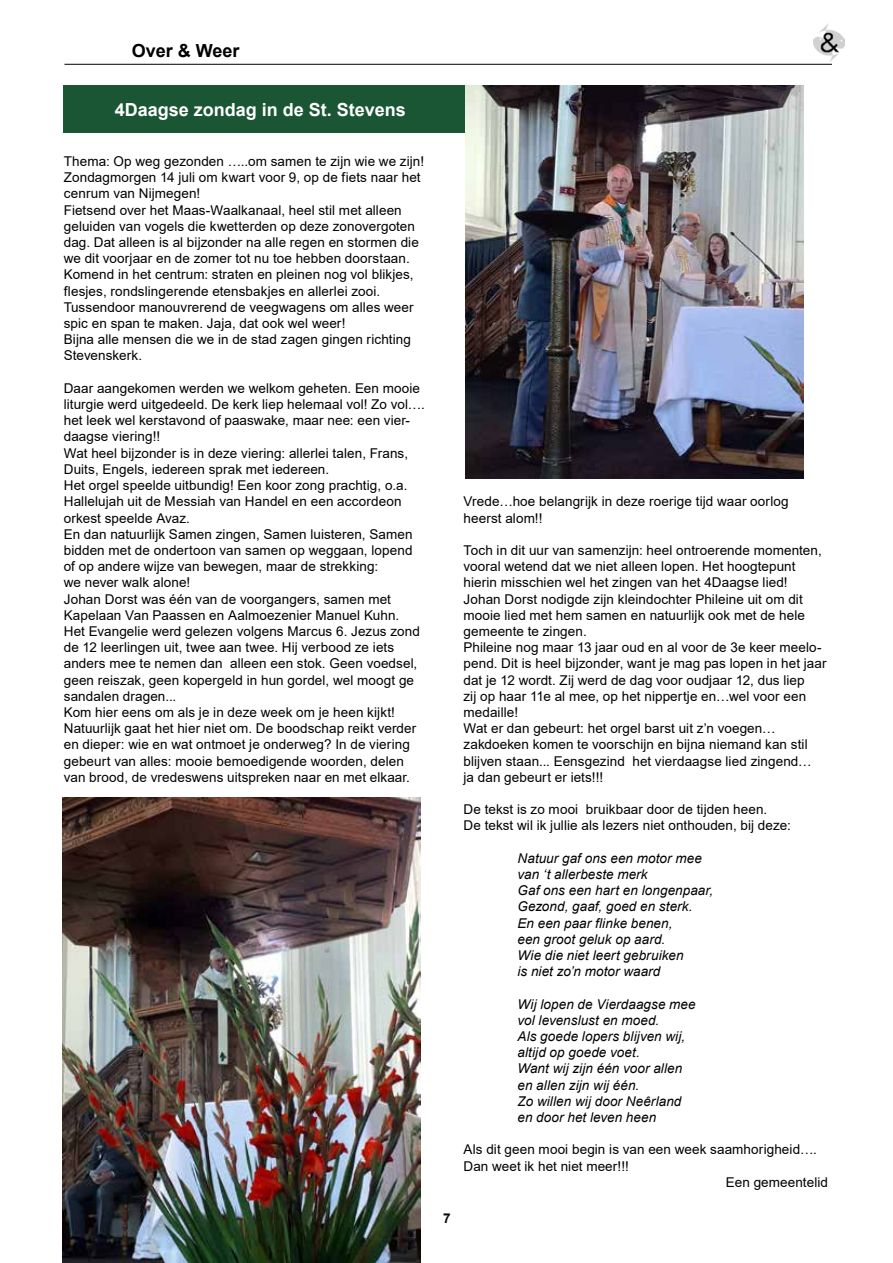
<style>
.page{position:relative;width:893px;height:1263px;background:#fff}
.page>*{position:absolute;margin:0;border:0;box-sizing:border-box;transform-origin:0 0}
.t1{font:700 18px "Arial";color:#fff}
.t2{font:700 18px "Arial";color:#000}
.t3{font:13.5px/16.2px "Arial";letter-spacing:.005em;color:#000}
.t4{font:italic 13.5px/16.2px "Arial";letter-spacing:.005em;color:#000}
.t5{font:700 13.5px "Arial";color:#000}
</style>
<div class="page">
<hr style="left:64px;top:64px;width:768px;height:1px;background:#000">
<img style="left:814px;top:24px;width:31px;height:38px">
<div style="left:64px;top:85px;width:410px;height:48px;background:#1a5633"></div>
<img style="left:466px;top:85px;width:337px;height:394px">
<img style="left:63px;top:798px;width:358px;height:465px">
<h1 class="t2" style="left:132px;top:38px;width:109px">Over &amp; Weer</h1>
<h1 class="t1" style="left:115px;top:97px;width:293px">4Daagse zondag in de St. Stevens</h1>
<p class="t3" style="left:64px;top:153px;width:362px">Thema: Op weg gezonden …..om samen te zijn wie we zijn!<br>Zondagmorgen 14 juli om kwart voor 9, op de fiets naar het cenrum van Nijmegen!<br>Fietsend over het Maas-Waalkanaal, heel stil met alleen geluiden van vogels die kwetterden op deze zonovergoten dag. Dat alleen is al bijzonder na alle regen en stormen die we dit voorjaar en de zomer tot nu toe hebben doorstaan.<br>Komend in het centrum: straten en pleinen nog vol blikjes, flesjes, rondslingerende etensbakjes en allerlei zooi.<br>Tussendoor manouvrerend de veegwagens om alles weer spic en span te maken. Jaja, dat ook wel weer!<br>Bijna alle mensen die we in de stad zagen gingen richting Stevenskerk.</p>
<p class="t3" style="left:64px;top:380px;width:363px">Daar aangekomen werden we welkom geheten. Een mooie liturgie werd uitgedeeld. De kerk liep helemaal vol! Zo vol…. het leek wel kerstavond of paaswake, maar nee: een vier&shy;daagse viering!!<br>Wat heel bijzonder is in deze viering: allerlei talen, Frans, Duits, Engels, iedereen sprak met iedereen.<br>Het orgel speelde uitbundig! Een koor zong prachtig, o.a.<br>Hallelujah uit de Messiah van Handel en een accordeon orkest speelde Avaz.<br>En dan natuurlijk Samen zingen, Samen luisteren, Samen bidden met de ondertoon van samen op weggaan, lopend of op andere wijze van bewegen, maar de strekking:<br>we never walk alone!<br>Johan Dorst was één van de voorgangers, samen met Kapelaan Van Paassen en Aalmoezenier Manuel Kuhn.<br>Het Evangelie werd gelezen volgens Marcus 6. Jezus zond de 12 leerlingen uit, twee aan twee. Hij verbood ze iets anders mee te nemen dan alleen een stok. Geen voedsel, geen reiszak, geen kopergeld in hun gordel, wel moogt ge sandalen dragen...<br>Kom hier eens om als je in deze week om je heen kijkt!<br>Natuurlijk gaat het hier niet om. De boodschap reikt verder en dieper: wie en wat ontmoet je onderweg? In de viering gebeurt van alles: mooie bemoedigende woorden, delen van brood, de vredeswens uitspreken naar en met elkaar.</p>
<p class="t5" style="left:443px;top:1209px;width:9px">7</p>
<p class="t3" style="left:463px;top:493px;width:327px">Vrede…hoe belangrijk in deze roerige tijd waar oorlog heerst alom!!</p>
<p class="t3" style="left:463px;top:542px;width:365px">Toch in dit uur van samenzijn: heel ontroerende momenten, vooral wetend dat we niet alleen lopen. Het hoogtepunt hierin misschien wel het zingen van het 4Daagse lied!<br>Johan Dorst nodigde zijn kleindochter Phileine uit om dit mooie lied met hem samen en natuurlijk ook met de hele gemeente te zingen.<br>Phileine nog maar 13 jaar oud en al voor de 3e keer meelo&shy;pend. Dit is heel bijzonder, want je mag pas lopen in het jaar dat je 12 wordt. Zij werd de dag voor oudjaar 12, dus liep<br>zij op haar 11e al mee, op het nippertje en…wel voor een medaille!<br>Wat er dan gebeurt: het orgel barst uit z’n voegen… zakdoeken komen te voorschijn en bijna niemand kan stil blijven staan... Eensgezind het vierdaagse lied zingend…<br>ja dan gebeurt er iets!!!</p>
<p class="t3" style="left:463px;top:801px;width:329px">De tekst is zo mooi bruikbaar door de tijden heen.<br>De tekst wil ik jullie als lezers niet onthouden, bij deze:</p>
<p class="t4" style="left:517px;top:850px;width:197px">Natuur gaf ons een motor mee van ‘t allerbeste merk<br>Gaf ons een hart en longenpaar,<br>Gezond, gaaf, goed en sterk.<br>En een paar flinke benen,<br>een groot geluk op aard.<br>Wie die niet leert gebruiken<br>is niet zo’n motor waard</p>
<p class="t4" style="left:517px;top:996px;width:180px">Wij lopen de Vierdaagse mee vol levenslust en moed.<br>Als goede lopers blijven wij, altijd op goede voet.<br>Want wij zijn één voor allen en allen zijn wij één.<br>Zo willen wij door Neêrland en door het leven heen</p>
<p class="t3" style="left:463px;top:1141px;width:355px">Als dit geen mooi begin is van een week saamhorigheid….</p>
<p class="t3" style="left:463px;top:1158px;width:167px">Dan weet ik het niet meer!!!</p>
<p class="t3" style="left:726px;top:1174px;width:104px">Een gemeentelid</p>
</div>
